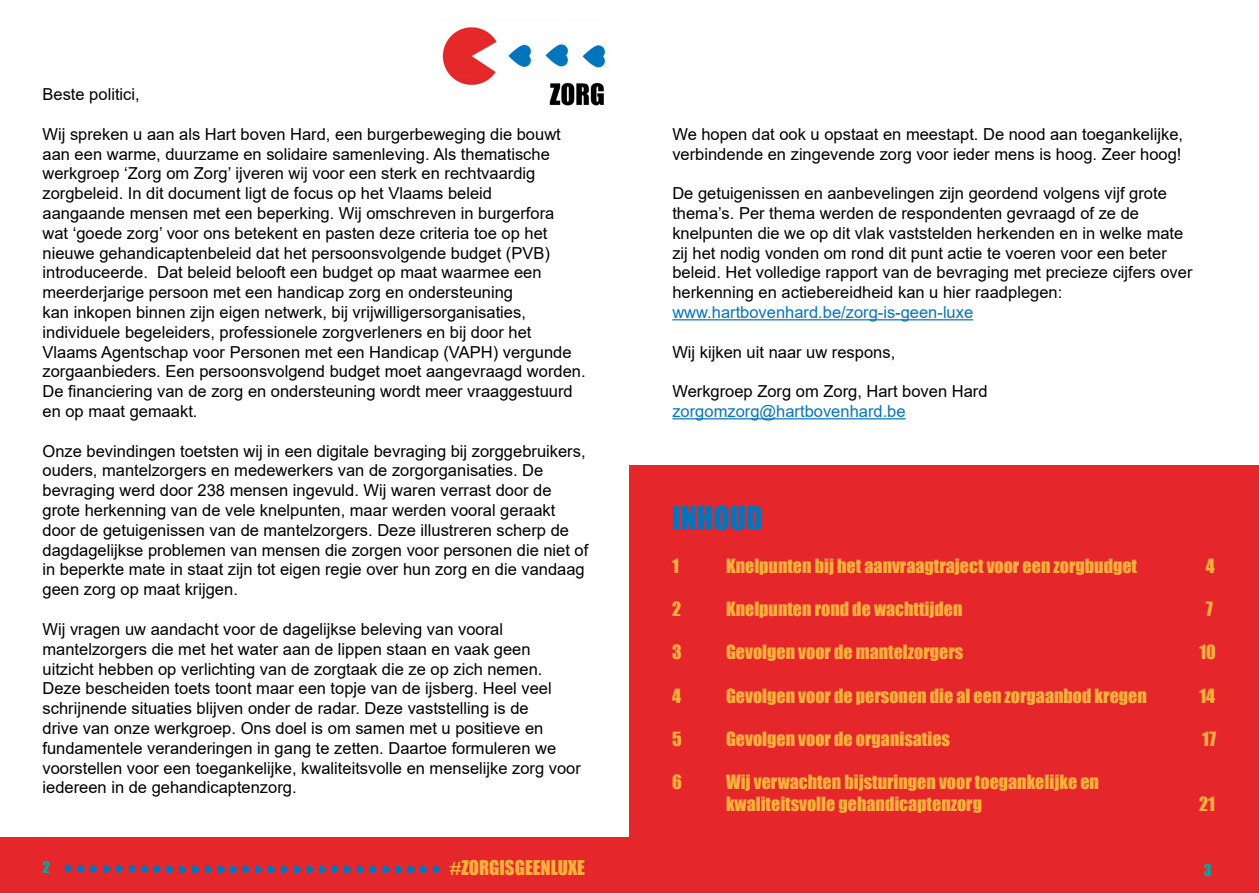
<style>
.page{position:relative;width:1259px;height:893px;background:#fff}
.page>*{position:absolute;margin:0;border:0;box-sizing:border-box;transform-origin:0 0}
.t1{font:30px "Impact";color:#0475bc}
.t2{font:18.75px "Impact";color:#f8af3c}
.t3{font:18px/21.6px "Impact";color:#f8af3c}
.t4{font:16.5px/19.8px "Arial";color:#000}
.t5{font:16.5px "Arial";color:#0475bc}
.t6{font:15px "Impact";color:#00ac9f}
</style>
<div class="page">
<div style="left:0;top:838px;width:1259px;height:55px;background:#e5272b"></div>
<div style="left:629px;top:466px;width:630px;height:385px;background:#e5272b"></div>
<hr style="left:672px;top:319px;width:301px;height:1px;background:#0475bc">
<hr style="left:672px;top:418px;width:233px;height:1px;background:#0475bc">
<img style="left:442px;top:27px;width:165px;height:79px">
<svg style="left:64px;top:864px;width:377px;height:10px"></svg>
<p class="t4" style="left:43px;top:84px;width:99px">Beste politici,</p>
<p class="t4" style="left:43px;top:124px;width:544px">Wij spreken u aan als Hart boven Hard, een burgerbeweging die bouwt aan een warme, duurzame en solidaire samenleving. Als thematische werkgroep ‘Zorg om Zorg’ ijveren wij voor een sterk en rechtvaardig zorgbeleid. In dit document ligt de focus op het Vlaams beleid<br>aangaande mensen met een beperking. Wij omschreven in burgerfora<br>wat ‘goede zorg’ voor ons betekent en pasten deze criteria toe op het nieuwe gehandicaptenbeleid dat het persoonsvolgende budget (PVB) introduceerde. Dat beleid belooft een budget op maat waarmee een meerderjarige persoon met een handicap zorg en ondersteuning<br>kan inkopen binnen zijn eigen netwerk, bij vrijwilligersorganisaties, individuele begeleiders, professionele zorgverleners en bij door het Vlaams Agentschap voor Personen met een Handicap (VAPH) vergunde zorgaanbieders. Een persoonsvolgend budget moet aangevraagd worden.<br>De financiering van de zorg en ondersteuning wordt meer vraaggestuurd en op maat gemaakt.</p>
<p class="t4" style="left:43px;top:441px;width:547px">Onze bevindingen toetsten wij in een digitale bevraging bij zorggebruikers, ouders, mantelzorgers en medewerkers van de zorgorganisaties. De bevraging werd door 238 mensen ingevuld. Wij waren verrast door de grote herkenning van de vele knelpunten, maar werden vooral geraakt door de getuigenissen van de mantelzorgers. Deze illustreren scherp de dagdagelijkse problemen van mensen die zorgen voor personen die niet of in beperkte mate in staat zijn tot eigen regie over hun zorg en die vandaag geen zorg op maat krijgen.</p>
<p class="t4" style="left:43px;top:619px;width:540px">Wij vragen uw aandacht voor de dagelijkse beleving van vooral mantelzorgers die met het water aan de lippen staan en vaak geen uitzicht hebben op verlichting van de zorgtaak die ze op zich nemen.<br>Deze bescheiden toets toont maar een topje van de ijsberg. Heel veel schrijnende situaties blijven onder de radar. Deze vaststelling is de<br>drive van onze werkgroep. Ons doel is om samen met u positieve en fundamentele veranderingen in gang te zetten. Daartoe formuleren we voorstellen voor een toegankelijke, kwaliteitsvolle en menselijke zorg voor iedereen in de gehandicaptenzorg.</p>
<p class="t4" style="left:672px;top:124px;width:512px">We hopen dat ook u opstaat en meestapt. De nood aan toegankelijke, verbindende en zingevende zorg voor ieder mens is hoog. Zeer hoog!</p>
<p class="t4" style="left:672px;top:183px;width:521px">De getuigenissen en aanbevelingen zijn geordend volgens vijf grote thema’s. Per thema werden de respondenten gevraagd of ze de knelpunten die we op dit vlak vaststelden herkenden en in welke mate zij het nodig vonden om rond dit punt actie te voeren voor een beter beleid. Het volledige rapport van de bevraging met precieze cijfers over herkenning en actiebereidheid kan u hier raadplegen:</p>
<p class="t5" style="left:672px;top:301px;width:302px">www.hartbovenhard.be/zorg-is-geen-luxe</p>
<p class="t4" style="left:672px;top:342px;width:224px">Wij kijken uit naar uw respons,</p>
<p class="t4" style="left:672px;top:381px;width:317px">Werkgroep Zorg om Zorg, Hart boven Hard</p>
<p class="t5" style="left:672px;top:400px;width:235px">zorgomzorg@hartbovenhard.be</p>
<h1 class="t1" style="left:672px;top:495px;width:92px">INHOUD</h1>
<p class="t3" style="left:672px;top:555px;width:8px">1</p>
<p class="t3" style="left:726px;top:555px;width:412px">Knelpunten bij het aanvraagtraject voor een zorgbudget</p>
<p class="t3" style="left:1205px;top:555px;width:10px">4</p>
<p class="t3" style="left:672px;top:598px;width:11px">2</p>
<p class="t3" style="left:726px;top:598px;width:238px">Knelpunten rond de wachttijden</p>
<p class="t3" style="left:1205px;top:598px;width:9px">7</p>
<p class="t3" style="left:672px;top:641px;width:11px">3</p>
<p class="t3" style="left:726px;top:641px;width:239px">Gevolgen voor de mantelzorgers</p>
<p class="t3" style="left:1199px;top:641px;width:18px">10</p>
<p class="t3" style="left:672px;top:684px;width:10px">4</p>
<p class="t3" style="left:726px;top:684px;width:422px">Gevolgen voor de personen die al een zorgaanbod kregen</p>
<p class="t3" style="left:1199px;top:684px;width:17px">14</p>
<p class="t3" style="left:672px;top:727px;width:11px">5</p>
<p class="t3" style="left:726px;top:727px;width:225px">Gevolgen voor de organisaties</p>
<p class="t3" style="left:1202px;top:727px;width:15px">17</p>
<p class="t3" style="left:672px;top:771px;width:11px">6</p>
<p class="t3" style="left:726px;top:771px;width:374px">Wij verwachten bijsturingen voor toegankelijke en kwaliteitsvolle gehandicaptenzorg</p>
<p class="t3" style="left:1199px;top:792px;width:17px">21</p>
<p class="t6" style="left:43px;top:856px;width:9px">2</p>
<p class="t2" style="left:450px;top:853px;width:137px">#ZORGISGEENLUXE</p>
<p class="t6" style="left:1203px;top:859px;width:9px">3</p>
</div>
